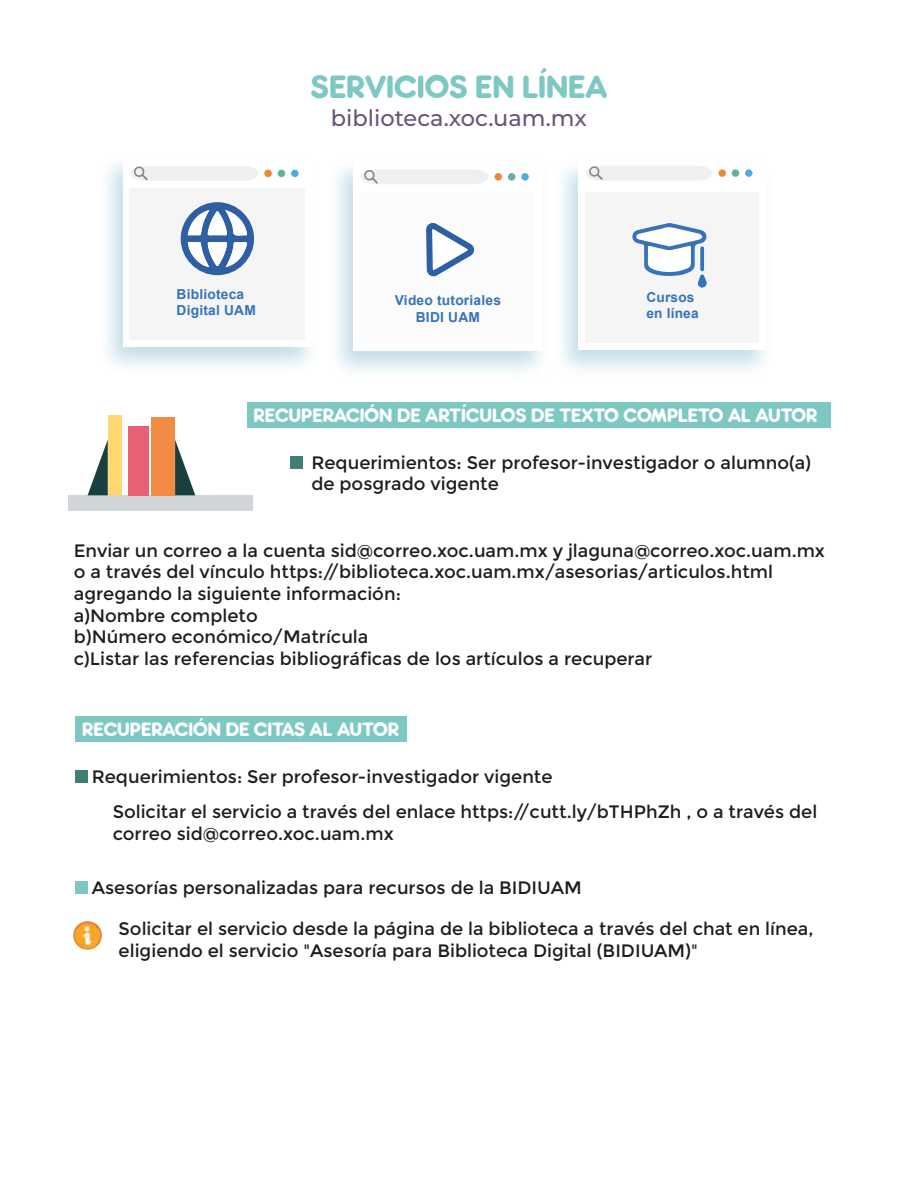
<style>
.page{position:relative;width:918px;height:1188px;background:#fff}
.page>*{position:absolute;margin:0;border:0;box-sizing:border-box;transform-origin:0 0}
.t1{font:30px "Rocko Ultra FLF";color:#7ec8c3}
.t2{font:500 22.5px "Montserrat";color:#67547d}
.t3{font:18px/21.6px "Montserrat";color:#1d1d1b}
.t4{font:18px "Rocko Ultra FLF";color:#fff}
.t5{font:700 13.8px/16.5px "Arial";letter-spacing:.015em;color:#3673b9}
.t6{font:700 13.65px/16.4px "Arial";letter-spacing:.015em;color:#3673b9}
</style>
<div class="page">
<div style="left:76px;top:716px;width:331px;height:26px;background:#7ec8c3"></div>
<div style="left:247px;top:402px;width:584px;height:26px;background:#7ec8c3"></div>
<div style="left:129px;top:189px;width:176px;height:151px;background:#f5f5f5"></div>
<div style="left:264px;top:170px;width:8px;height:7px;background:#ed8932;border-radius:50%"></div>
<div style="left:278px;top:170px;width:7px;height:7px;background:#64afa1;border-radius:50%"></div>
<div style="left:291px;top:170px;width:8px;height:7px;background:#4face1;border-radius:50%"></div>
<svg style="left:131px;top:166px;width:127px;height:15px"></svg>
<svg style="left:181px;top:202px;width:73px;height:73px"></svg>
<div style="left:360px;top:192px;width:175px;height:151px;background:#fbfbfb"></div>
<div style="left:495px;top:173px;width:7px;height:8px;background:#ed8932;border-radius:50%"></div>
<div style="left:508px;top:173px;width:7px;height:8px;background:#64afa1;border-radius:50%"></div>
<div style="left:521px;top:173px;width:8px;height:8px;background:#4face1;border-radius:50%"></div>
<svg style="left:361px;top:170px;width:127px;height:14px"></svg>
<div style="left:585px;top:193px;width:174px;height:150px;background:#f5f5f5"></div>
<svg style="left:632px;top:223px;width:75px;height:65px"></svg>
<div style="left:719px;top:169px;width:7px;height:8px;background:#ed8932;border-radius:50%"></div>
<div style="left:732px;top:169px;width:7px;height:8px;background:#64afa1;border-radius:50%"></div>
<div style="left:745px;top:169px;width:8px;height:8px;background:#4face1;border-radius:50%"></div>
<svg style="left:586px;top:166px;width:126px;height:14px"></svg>
<div style="left:68px;top:495px;width:185px;height:16px;background:#d1d5d8"></div>
<svg style="left:88px;top:440px;width:20px;height:55px"></svg>
<svg style="left:175px;top:440px;width:20px;height:55px"></svg>
<div style="left:152px;top:417px;width:23px;height:78px;background:#f28b43"></div>
<div style="left:108px;top:415px;width:14px;height:80px;background:#ffd771"></div>
<div style="left:128px;top:426px;width:21px;height:69px;background:#e76175"></div>
<div style="left:291px;top:456px;width:12px;height:12px;background:#427c78"></div>
<div style="left:76px;top:771px;width:12px;height:12px;background:#427c78"></div>
<div style="left:76px;top:882px;width:12px;height:12px;background:#7ec8c3"></div>
<img style="left:73px;top:921px;width:29px;height:29px;border-radius:14px">
<svg style="left:423px;top:225px;width:54px;height:150px"></svg>
<h1 class="t1" style="left:311px;top:67px;width:298px">SERVICIOS EN LÍNEA</h1>
<p class="t2" style="left:331px;top:102px;width:258px">biblioteca.xoc.uam.mx</p>
<p class="t5" style="left:177px;top:286px;width:81px">Biblioteca<br>Digital UAM</p>
<p class="t5" style="left:395px;top:292px;width:108px;text-align:center">Video tutoriales<br>BIDI UAM</p>
<p class="t6" style="left:646px;top:289px;width:54px">Cursos en línea</p>
<p class="t4" style="left:254px;top:404px;width:565px">RECUPERACIÓN DE ARTÍCULOS DE TEXTO COMPLETO AL AUTOR</p>
<p class="t3" style="left:311px;top:452px;width:501px">Requerimientos: Ser profesor-investigador o alumno(a) de posgrado vigente</p>
<p class="t3" style="left:74px;top:540px;width:753px">Enviar un correo a la cuenta sid@correo.xoc.uam.mx y jlaguna@correo.xoc.uam.mx o a través del vínculo https://biblioteca.xoc.uam.mx/asesorias/articulos.html agregando la siguiente información:<br>a)Nombre completo<br>b)Número económico/Matrícula<br>c)Listar las referencias bibliográficas de los artículos a recuperar</p>
<p class="t4" style="left:82px;top:717px;width:318px">RECUPERACIÓN DE CITAS AL AUTOR</p>
<p class="t3" style="left:92px;top:766px;width:462px">Requerimientos: Ser profesor-investigador vigente</p>
<p class="t3" style="left:113px;top:801px;width:706px">Solicitar el servicio a través del enlace https://cutt.ly/bTHPhZh , o a través del correo sid@correo.xoc.uam.mx</p>
<p class="t3" style="left:92px;top:878px;width:492px">Asesorías personalizadas para recursos de la BIDIUAM</p>
<p class="t3" style="left:119px;top:918px;width:696px">Solicitar el servicio desde la página de la biblioteca a través del chat en línea, eligiendo el servicio "Asesoría para Biblioteca Digital (BIDIUAM)"</p>
</div>
